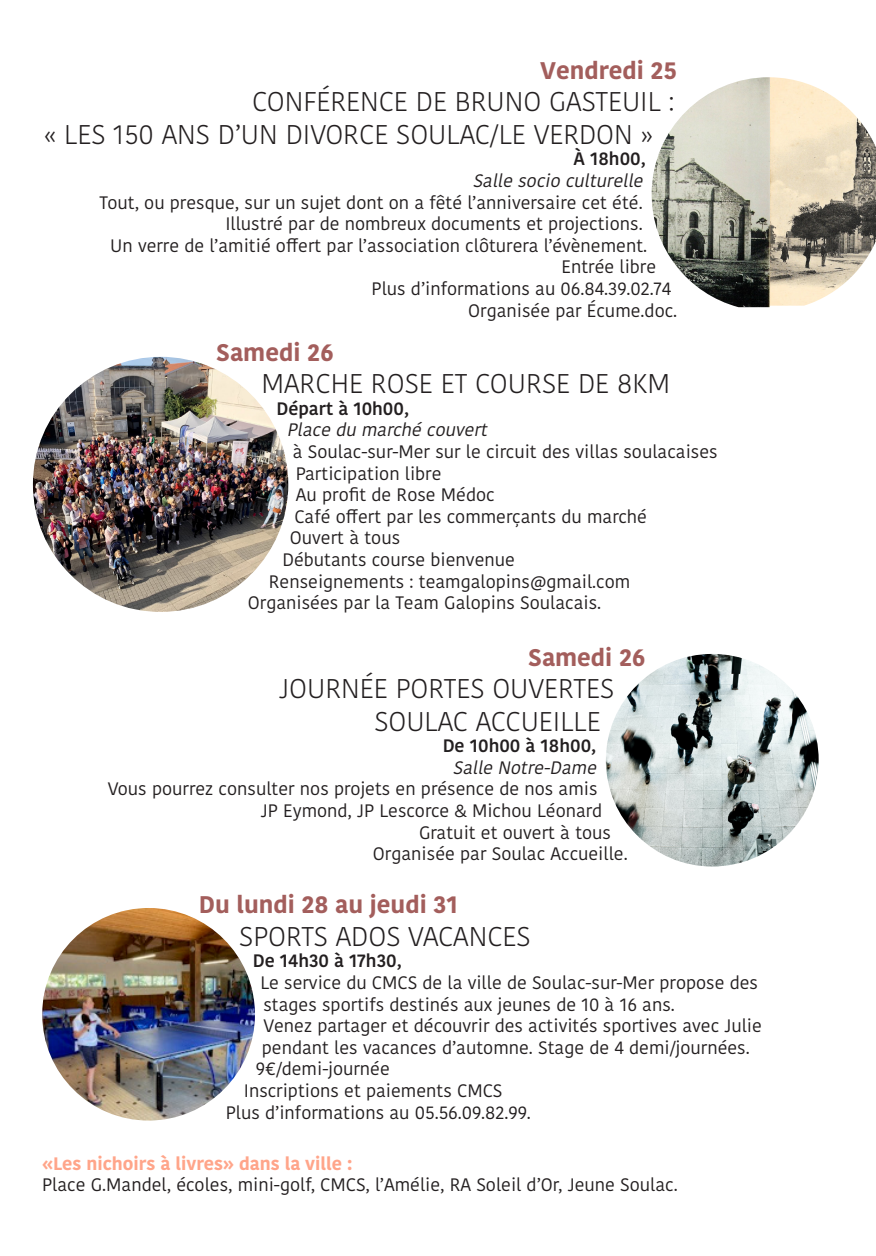
<style>
.page{position:relative;width:876px;height:1256px;background:#fff}
.page>*{position:absolute;margin:0;border:0;box-sizing:border-box;transform-origin:0 0}
.t1{font:300 27px/32.4px "Kohinoor Bangla";color:#231f20}
.t2{font:700 24px "Kohinoor Bangla";color:#a35e5c}
.t3{font:18px "Kohinoor Bangla";color:#231f20}
.t4{font:italic 18px "Kohinoor Bangla";color:#231f20}
.t5{font:600 18px "Kohinoor Bangla";color:#231f20}
.t6{font:700 18px "Kohinoor Bangla";color:#ffa58a}
</style>
<div class="page">
<img style="left:33px;top:357px;width:255px;height:255px;border-radius:128px">
<img style="left:605px;top:654px;width:213px;height:213px;border-radius:106px">
<img style="left:651px;top:77px;width:224px;height:230px">
<img style="left:42px;top:908px;width:213px;height:213px;border-radius:106px">
<h2 class="t2" style="left:540px;top:49px;width:139px">Vendredi 25</h2>
<h1 class="t1" style="left:44px;top:85px;width:631px;text-indent:208px">CONFÉRENCE DE BRUNO GASTEUIL : « LES 150 ANS D’UN DIVORCE SOULAC/LE VERDON »</h1>
<p class="t5" style="left:573px;top:144px;width:74px">À 18h00,</p>
<p class="t4" style="left:472px;top:167px;width:176px">Salle socio culturelle</p>
<p class="t3" style="left:99px;top:188px;width:544px">Tout, ou presque, sur un sujet dont on a fêté l’anniversaire cet été.</p>
<p class="t3" style="left:225px;top:210px;width:419px">Illustré par de nombreux documents et projections.</p>
<p class="t3" style="left:110px;top:232px;width:538px">Un verre de l’amitié offert par l’association clôturera l’évènement.</p>
<p class="t3" style="left:561px;top:253px;width:96px">Entrée libre</p>
<p class="t3" style="left:371px;top:275px;width:301px">Plus d’informations au 06.84.39.02.74</p>
<p class="t3" style="left:468px;top:296px;width:210px">Organisée par Écume.doc.</p>
<h2 class="t2" style="left:216px;top:331px;width:119px">Samedi 26</h2>
<h1 class="t1" style="left:261px;top:367px;width:410px">MARCHE ROSE ET COURSE DE 8KM</h1>
<p class="t5" style="left:276px;top:393px;width:134px">Départ à 10h00,</p>
<p class="t4" style="left:287px;top:416px;width:206px">Place du marché couvert</p>
<p class="t3" style="left:293px;top:438px;width:426px">à Soulac-sur-Mer sur le circuit des villas soulacaises</p>
<p class="t3" style="left:296px;top:459px;width:147px">Participation libre</p>
<p class="t3" style="left:296px;top:481px;width:200px">Au profit de Rose Médoc</p>
<p class="t3" style="left:294px;top:503px;width:354px">Café offert par les commerçants du marché</p>
<p class="t3" style="left:290px;top:524px;width:112px">Ouvert à tous</p>
<p class="t3" style="left:282px;top:546px;width:234px">Débutants course bienvenue</p>
<p class="t3" style="left:269px;top:567px;width:363px">Renseignements : teamgalopins@gmail.com</p>
<p class="t3" style="left:248px;top:589px;width:355px">Organisées par la Team Galopins Soulacais.</p>
<h2 class="t2" style="left:528px;top:636px;width:119px">Samedi 26</h2>
<h1 class="t1" style="left:374px;top:672px;width:241px;text-indent:-95px">JOURNÉE PORTES OUVERTES<br>SOULAC ACCUEILLE</h1>
<p class="t5" style="left:442px;top:731px;width:155px">De 10h00 à 18h00,</p>
<p class="t4" style="left:452px;top:754px;width:150px">Salle Notre-Dame</p>
<p class="t3" style="left:108px;top:775px;width:491px">Vous pourrez consulter nos projets en présence de nos amis</p>
<p class="t3" style="left:261px;top:797px;width:342px">JP Eymond, JP Lescorce &amp; Michou Léonard</p>
<p class="t3" style="left:419px;top:818px;width:193px">Gratuit et ouvert à tous</p>
<p class="t3" style="left:373px;top:840px;width:256px">Organisée par Soulac Accueille.</p>
<h2 class="t2" style="left:199px;top:884px;width:260px">Du lundi 28 au jeudi 31</h2>
<h1 class="t1" style="left:239px;top:920px;width:293px">SPORTS ADOS VACANCES</h1>
<p class="t5" style="left:253px;top:946px;width:150px">De 14h30 à 17h30,</p>
<p class="t3" style="left:260px;top:969px;width:499px">Le service du CMCS de la ville de Soulac-sur-Mer propose des</p>
<p class="t3" style="left:263px;top:990px;width:413px">stages sportifs destinés aux jeunes de 10 à 16 ans.</p>
<p class="t3" style="left:263px;top:1012px;width:500px">Venez partager et découvrir des activités sportives avec Julie</p>
<p class="t3" style="left:262px;top:1034px;width:489px">pendant les vacances d’automne. Stage de 4 demi/journées.</p>
<p class="t3" style="left:256px;top:1055px;width:135px">9€/demi-journée</p>
<p class="t3" style="left:244px;top:1077px;width:260px">Inscriptions et paiements CMCS</p>
<p class="t3" style="left:226px;top:1098px;width:306px">Plus d’informations au 05.56.09.82.99.</p>
<p class="t6" style="left:42px;top:1148px;width:311px">«Les nichoirs à livres» dans la ville :</p>
<p class="t3" style="left:42px;top:1171px;width:637px">Place G.Mandel, écoles, mini-golf, CMCS, l’Amélie, RA Soleil d’Or, Jeune Soulac.</p>
</div>
